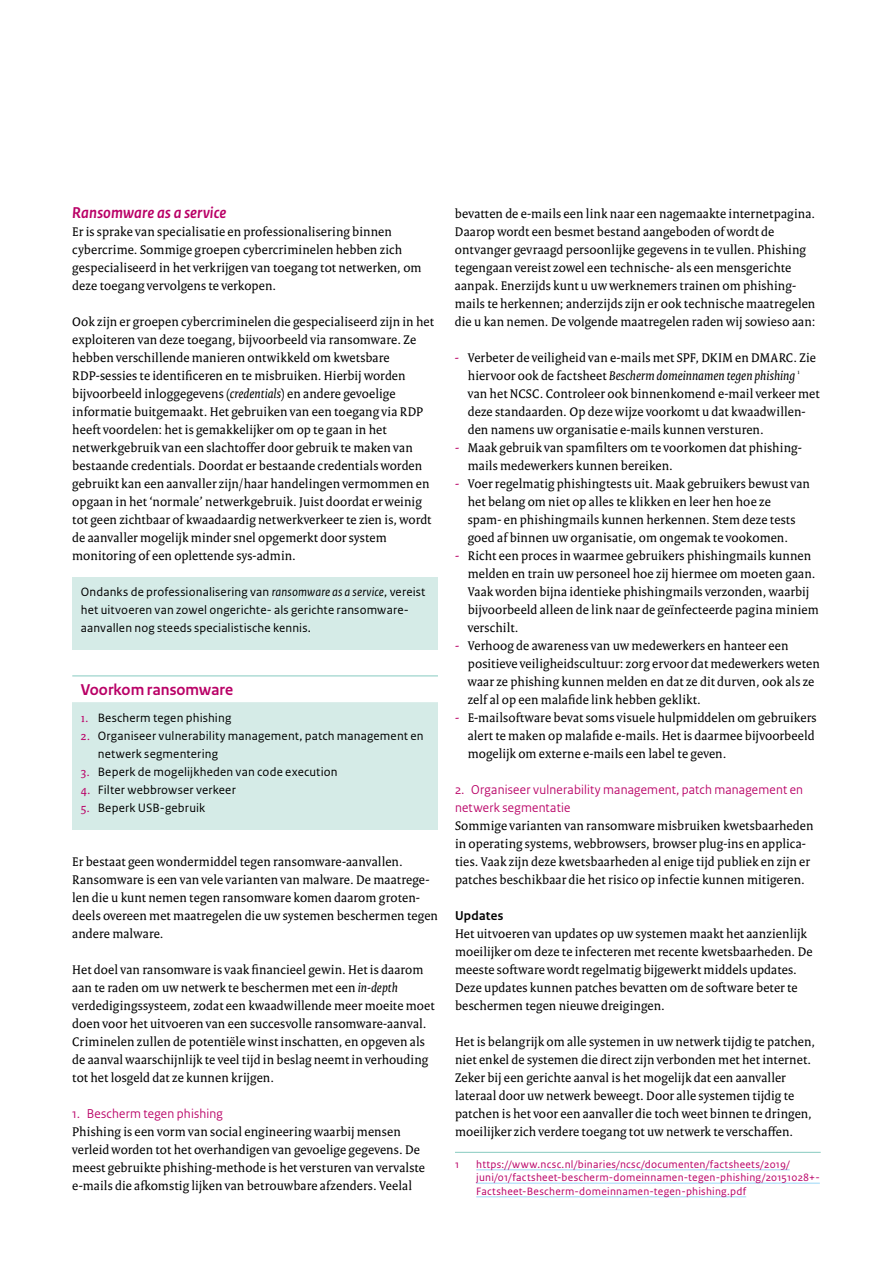
<style>
.page{position:relative;width:893px;height:1263px;background:#fff}
.page>*{position:absolute;margin:0;border:0;box-sizing:border-box;transform-origin:0 0}
.t1{font:italic 700 16.5px "Rijksoverheid Sans Heading";letter-spacing:.015em;color:#b90066}
.t2{font:700 16.5px "Rijksoverheid Sans Heading";letter-spacing:.005em;color:#b90066}
.t3{font:13.5px/18px "Rijksoverheid Serif";letter-spacing:.01em;color:#000}
.t4{font:13.5px/18px "Rijksoverheid Sans Heading";letter-spacing:.02em;color:#b90066}
.t5{font:700 13.5px "Rijksoverheid Sans Heading";letter-spacing:.02em;color:#000}
.t6{font:12.75px/18px "Rijksoverheid Sans Text";letter-spacing:.01em;color:#000}
.t7{font:11.25px/13.5px "Rijksoverheid Sans Text";letter-spacing:.02em;color:#b90066}
.s1{font-style:italic}
.s2{font-family:"Rijksoverheid Serif";color:#b90066}
.s3{color:#b90066}
</style>
<div class="page">
<div style="left:72px;top:578px;width:366px;height:72px;background:#d5ebe7"></div>
<hr style="left:455px;top:1152px;width:366px;height:1px;background:#87cac0">
<hr style="left:476px;top:1169px;width:314px;height:1px;background:#bce4fa">
<hr style="left:476px;top:1182px;width:344px;height:2px;background:#bce4fa">
<hr style="left:476px;top:1196px;width:270px;height:1px;background:#bce4fa">
<div style="left:72px;top:686px;width:366px;height:144px;background:#d5ebe7"></div>
<hr style="left:72px;top:675px;width:366px;height:1px;background:#87cac0">
<div style="left:68px;top:683px;width:374px;height:19px;background:#fff"></div>
<p class="t1" style="left:72px;top:203px;width:155px">Ransomware as a service</p>
<p class="t3" style="left:72px;top:222px;width:351px">Er is sprake van specialisatie en professionalisering binnen cybercrime. Sommige groepen cybercriminelen hebben zich gespecialiseerd in het verkrijgen van toegang tot netwerken, om deze toegang vervolgens te verkopen.</p>
<p class="t3" style="left:72px;top:312px;width:363px">Ook zijn er groepen cybercriminelen die gespecialiseerd zijn in het exploiteren van deze toegang, bijvoorbeeld via ransomware. Ze hebben verschillende manieren ontwikkeld om kwetsbare RDP-sessies te identificeren en te misbruiken. Hierbij worden bijvoorbeeld inloggegevens (<span class="s1">credentials</span>) en andere gevoelige informatie buitgemaakt. Het gebruiken van een toegang via RDP heeft voordelen: het is gemakkelijker om op te gaan in het netwerkgebruik van een slachtoffer door gebruik te maken van bestaande credentials. Doordat er bestaande credentials worden gebruikt kan een aanvaller zijn/haar handelingen vermommen en opgaan in het ‘normale’ netwerkgebruik. Juist doordat er weinig tot geen zichtbaar of kwaadaardig netwerkverkeer te zien is, wordt de aanvaller mogelijk minder snel opgemerkt door system monitoring of een oplettende sys-admin.</p>
<p class="t6" style="left:81px;top:583px;width:346px">Ondanks de professionalisering van <span class="s1">ransomware as a service</span>, vereist het uitvoeren van zowel ongerichte- als gerichte ransomware&shy;aanvallen nog steeds specialistische kennis.</p>
<p class="t2" style="left:81px;top:680px;width:154px">Voorkom ransomware</p>
<p class="t6" style="left:81px;top:709px;width:152px"><span class="s2">1.</span> Bescherm tegen phishing</p>
<p class="t6" style="left:98px;top:727px;width:327px;text-indent:-17px"><span class="s2">2.</span> Organiseer vulnerability management, patch management en netwerk segmentering</p>
<p class="t6" style="left:81px;top:763px;width:258px"><span class="s2">3.</span> Beperk de mogelijkheden van code execution</p>
<p class="t6" style="left:81px;top:781px;width:157px"><span class="s2">4.</span> Filter webbrowser verkeer</p>
<p class="t6" style="left:81px;top:799px;width:126px"><span class="s2">5.</span> Beperk USB-gebruik</p>
<p class="t3" style="left:72px;top:852px;width:367px">Er bestaat geen wondermiddel tegen ransomware-aanvallen.<br>Ransomware is een van vele varianten van malware. De maatrege&shy;len die u kunt nemen tegen ransomware komen daarom groten&shy;deels overeen met maatregelen die uw systemen beschermen tegen andere malware.</p>
<p class="t3" style="left:72px;top:960px;width:364px">Het doel van ransomware is vaak financieel gewin. Het is daarom aan te raden om uw netwerk te beschermen met een <span class="s1">in-depth </span>verdedigingssysteem, zodat een kwaadwillende meer moeite moet doen voor het uitvoeren van een succesvolle ransomware-aanval.<br>Criminelen zullen de potentiële winst inschatten, en opgeven als de aanval waarschijnlijk te veel tijd in beslag neemt in verhouding tot het losgeld dat ze kunnen krijgen.</p>
<p class="t4" style="left:72px;top:1105px;width:152px">1. Bescherm tegen phishing</p>
<p class="t3" style="left:72px;top:1122px;width:354px">Phishing is een vorm van social engineering waarbij mensen verleid worden tot het overhandigen van gevoelige gegevens. De meest gebruikte phishing-methode is het versturen van vervalste e-mails die afkomstig lijken van betrouwbare afzenders. Veelal</p>
<p class="t3" style="left:455px;top:204px;width:362px">bevatten de e-mails een link naar een nagemaakte internetpagina.<br>Daarop wordt een besmet bestand aangeboden of wordt de ontvanger gevraagd persoonlijke gegevens in te vullen. Phishing tegengaan vereist zowel een technische- als een mensgerichte aanpak. Enerzijds kunt u uw werknemers trainen om phishing&shy;mails te herkennen; anderzijds zijn er ook technische maatregelen die u kan nemen. De volgende maatregelen raden wij sowieso aan:</p>
<p class="t3" style="left:468px;top:348px;width:353px;text-indent:-13px"><span class="s3">-</span> Verbeter de veiligheid van e-mails met SPF, DKIM en DMARC. Zie hiervoor ook de factsheet <span class="s1">Bescherm domeinnamen tegen phishing</span> <sup>1 </sup>van het NCSC. Controleer ook binnenkomend e-mail verkeer met deze standaarden. Op deze wijze voorkomt u dat kwaadwillen&shy;den namens uw organisatie e-mails kunnen versturen.</p>
<p class="t3" style="left:468px;top:438px;width:336px;text-indent:-13px"><span class="s3">-</span> Maak gebruik van spamfilters om te voorkomen dat phishing&shy;mails medewerkers kunnen bereiken.</p>
<p class="t3" style="left:468px;top:474px;width:344px;text-indent:-13px"><span class="s3">-</span> Voer regelmatig phishingtests uit. Maak gebruikers bewust van het belang om niet op alles te klikken en leer hen hoe ze<br>spam- en phishingmails kunnen herkennen. Stem deze tests goed af binnen uw organisatie, om ongemak te vookomen.</p>
<p class="t3" style="left:468px;top:546px;width:352px;text-indent:-13px"><span class="s3">-</span> Richt een proces in waarmee gebruikers phishingmails kunnen melden en train uw personeel hoe zij hiermee om moeten gaan.<br>Vaak worden bijna identieke phishingmails verzonden, waarbij bijvoorbeeld alleen de link naar de geïnfecteerde pagina miniem verschilt.</p>
<p class="t3" style="left:468px;top:636px;width:353px;text-indent:-13px"><span class="s3">-</span> Verhoog de awareness van uw medewerkers en hanteer een positieve veiligheidscultuur: zorg ervoor dat medewerkers weten waar ze phishing kunnen melden en dat ze dit durven, ook als ze zelf al op een malafide link hebben geklikt.</p>
<p class="t3" style="left:468px;top:708px;width:350px;text-indent:-13px"><span class="s3">-</span> E-mailsoftware bevat soms visuele hulpmiddelen om gebruikers alert te maken op malafide e-mails. Het is daarmee bijvoorbeeld mogelijk om externe e-mails een label te geven.</p>
<p class="t4" style="left:455px;top:781px;width:350px">2. Organiseer vulnerability management, patch management en netwerk segmentatie</p>
<p class="t3" style="left:455px;top:816px;width:360px">Sommige varianten van ransomware misbruiken kwetsbaarheden in operating systems, webbrowsers, browser plug-ins en applica&shy;ties. Vaak zijn deze kwetsbaarheden al enige tijd publiek en zijn er patches beschikbaar die het risico op infectie kunnen mitigeren.</p>
<p class="t5" style="left:455px;top:908px;width:50px">Updates</p>
<p class="t3" style="left:455px;top:924px;width:359px">Het uitvoeren van updates op uw systemen maakt het aanzienlijk moeilijker om deze te infecteren met recente kwetsbaarheden. De meeste software wordt regelmatig bijgewerkt middels updates.<br>Deze updates kunnen patches bevatten om de software beter te beschermen tegen nieuwe dreigingen.</p>
<p class="t3" style="left:455px;top:1032px;width:362px">Het is belangrijk om alle systemen in uw netwerk tijdig te patchen, niet enkel de systemen die direct zijn verbonden met het internet.<br>Zeker bij een gerichte aanval is het mogelijk dat een aanvaller lateraal door uw netwerk beweegt. Door alle systemen tijdig te patchen is het voor een aanvaller die toch weet binnen te dringen, moeilijker zich verdere toegang tot uw netwerk te verschaffen.</p>
<p class="t7" style="left:455px;top:1158px;width:6px">1</p>
<p class="t7" style="left:476px;top:1158px;width:345px">https://www.ncsc.nl/binaries/ncsc/documenten/factsheets/2019/ juni/01/factsheet-bescherm-domeinnamen-tegen-phishing/20151028+-<br>Factsheet-Bescherm-domeinnamen-tegen-phishing.pdf</p>
</div>
